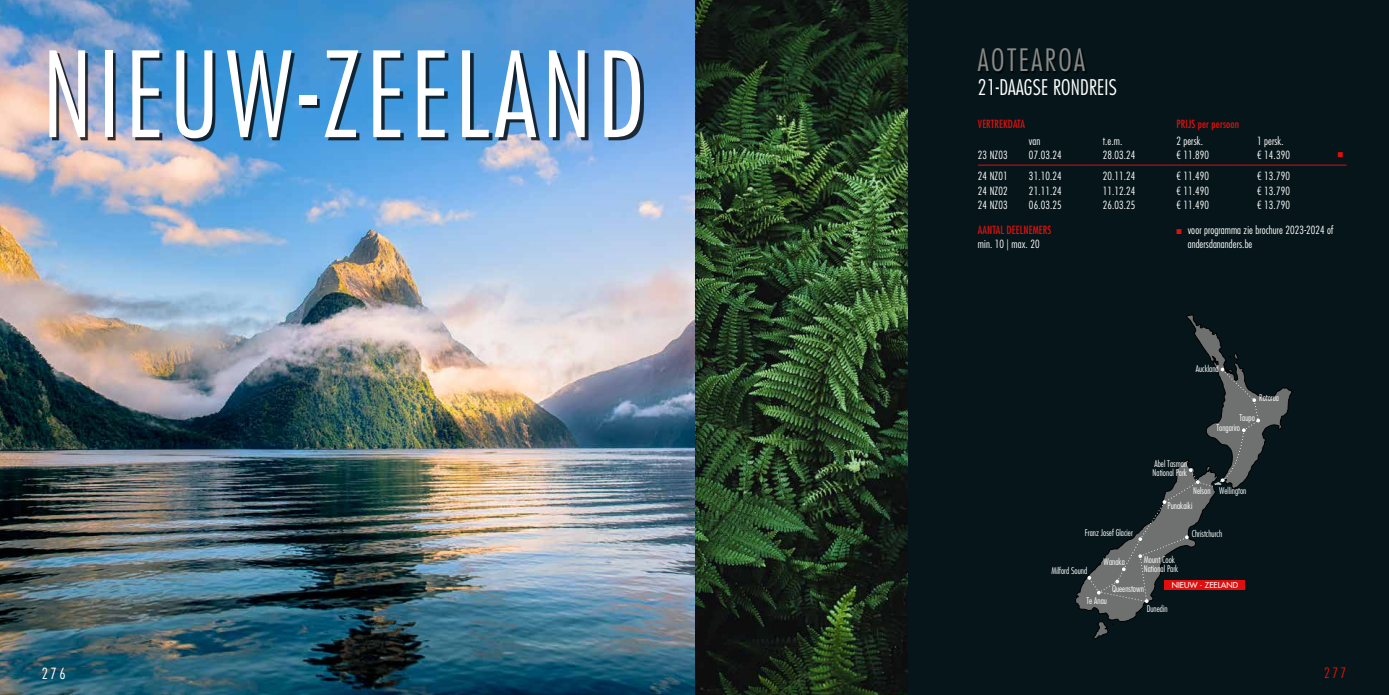
<style>
.page{position:relative;width:1389px;height:695px;background:#fff}
.page>*{position:absolute;margin:0;border:0;box-sizing:border-box;transform-origin:0 0}
.t1{font:300 condensed 115px "Futura Std";letter-spacing:.05em;color:#fff}
.t2{font:300 condensed 30px "Futura Std";letter-spacing:.08em;color:#878988}
.t3{font:300 condensed 21px "Futura Std";letter-spacing:.01em;color:#fff}
.t4{font:300 condensed 15px "Futura Std";color:#fff}
.t5{font:300 condensed 14px "Futura Std";color:#e00f0d}
.t6{font:300 condensed 11px/14px "Futura Std";letter-spacing:.01em;color:#fff}
.t7{font:condensed 11px "Futura Std";letter-spacing:.01em;color:#e00f0d}
.t8{font:300 condensed 9px/9px "Futura Std";color:#fff}
.t9{font:500 8px "Futura Std";color:#fff}
.t10{font:7px "Zapf Dingbats Std";color:#e00f0d}
.s1{color:#e00f0d}
</style>
<div class="page">
<div style="left:907px;top:0;width:482px;height:694px;background:#051519"></div>
<img style="left:0;top:0;width:907px;height:694px">
<div style="left:52px;top:53px;width:591px;height:88px;background:#000;opacity:.77"></div>
<div style="left:978px;top:48px;width:110px;height:26px;background:#000;opacity:.89"></div>
<hr style="left:978px;top:164px;width:51px;height:1px;background:#e00f0d">
<hr style="left:1029px;top:164px;width:74px;height:1px;background:#e00f0d">
<hr style="left:1103px;top:164px;width:73px;height:1px;background:#e00f0d">
<hr style="left:1176px;top:164px;width:81px;height:1px;background:#e00f0d">
<hr style="left:1257px;top:164px;width:81px;height:1px;background:#e00f0d">
<svg style="left:1075px;top:314px;width:217px;height:324px"></svg>
<h1 class="t1" style="left:43px;top:27px;width:603px">NIEUW-ZEELAND</h1>
<h2 class="t2" style="left:978px;top:42px;width:109px">AOTEAROA</h2>
<h3 class="t3" style="left:978px;top:75px;width:140px">21-DAAGSE RONDREIS</h3>
<p class="t7" style="left:978px;top:117px;width:49px">VERTREKDATA</p>
<p class="t7" style="left:1176px;top:117px;width:64px">PRIJS per persoon</p>
<p class="t6" style="left:1029px;top:133px;width:13px">van</p>
<p class="t6" style="left:1103px;top:133px;width:21px">t.e.m.</p>
<p class="t6" style="left:1176px;top:133px;width:28px">2 persk.</p>
<p class="t6" style="left:1257px;top:133px;width:28px">1 persk.</p>
<p class="t6" style="left:978px;top:148px;width:31px">23 NZ03</p>
<p class="t6" style="left:1029px;top:148px;width:34px">07.03.24</p>
<p class="t6" style="left:1103px;top:148px;width:34px">28.03.24</p>
<p class="t6" style="left:1176px;top:148px;width:34px">€ 11.890</p>
<p class="t6" style="left:1257px;top:148px;width:34px">€ 14.390</p>
<p class="t10" style="left:1338px;top:152px;width:7px">■</p>
<p class="t6" style="left:978px;top:169px;width:31px">24 NZ01</p>
<p class="t6" style="left:1029px;top:169px;width:34px">31.10.24</p>
<p class="t6" style="left:1103px;top:169px;width:34px">20.11.24</p>
<p class="t6" style="left:1176px;top:169px;width:34px">€ 11.490</p>
<p class="t6" style="left:1257px;top:169px;width:34px">€ 13.790</p>
<p class="t6" style="left:978px;top:183px;width:31px">24 NZ02</p>
<p class="t6" style="left:1029px;top:183px;width:34px">21.11.24</p>
<p class="t6" style="left:1103px;top:183px;width:34px">11.12.24</p>
<p class="t6" style="left:1176px;top:183px;width:34px">€ 11.490</p>
<p class="t6" style="left:1257px;top:183px;width:34px">€ 13.790</p>
<p class="t6" style="left:978px;top:198px;width:31px">24 NZ03</p>
<p class="t6" style="left:1029px;top:198px;width:34px">06.03.25</p>
<p class="t6" style="left:1103px;top:198px;width:34px">26.03.25</p>
<p class="t6" style="left:1176px;top:198px;width:34px">€ 11.490</p>
<p class="t6" style="left:1257px;top:198px;width:34px">€ 13.790</p>
<p class="t7" style="left:978px;top:223px;width:75px">AANTAL DEELNEMERS</p>
<p class="t6" style="left:978px;top:236px;width:63px">min. 10 | max. 20</p>
<p class="t6" style="left:1188px;top:222px;width:147px;text-indent:-11px"><span class="s1">■</span> voor programma zie brochure 2023-2024 of andersdananders.be</p>
<p class="t8" style="left:1196px;top:364px;width:24px">Auckland</p>
<p class="t8" style="left:1259px;top:393px;width:21px">Rotorua</p>
<p class="t8" style="left:1153px;top:459px;width:36px">Abel Tasman<br>National Park</p>
<p class="t8" style="left:1216px;top:413px;width:40px;line-height:9.5px;text-indent:23px">Taupo<br>Tongariro</p>
<p class="t8" style="left:1193px;top:486px;width:55px">Nelson Wellington</p>
<p class="t8" style="left:1085px;top:528px;width:50px">Franz Josef Glacier</p>
<p class="t8" style="left:1168px;top:500px;width:26px">Punakaiki</p>
<p class="t8" style="left:1192px;top:529px;width:32px">Christchurch</p>
<p class="t8" style="left:1051px;top:566px;width:37px">Milford Sound</p>
<p class="t8" style="left:1104px;top:557px;width:23px">Wanaka</p>
<p class="t8" style="left:1144px;top:554px;width:36px">Mount Cook<br>National Park</p>
<p class="t8" style="left:1112px;top:584px;width:33px">Queenstown</p>
<p class="t9" style="left:1172px;top:580px;width:68px">NIEUW - ZEELAND</p>
<p class="t8" style="left:1086px;top:595px;width:22px">Te Anau</p>
<p class="t8" style="left:1147px;top:604px;width:22px">Dunedin</p>
<h3 class="t4" style="left:42px;top:664px;width:25px">276</h3>
<p class="t5" style="left:1324px;top:664px;width:24px">277</p>
</div>
